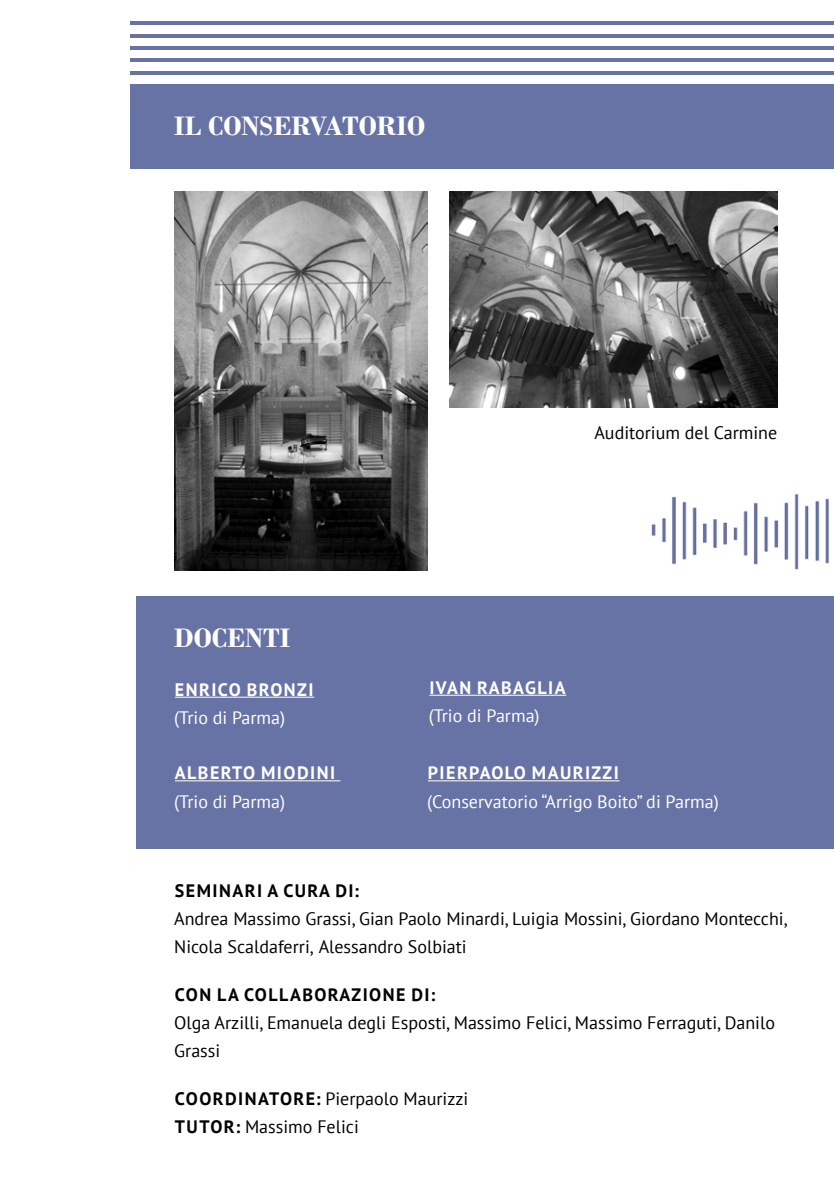
<style>
.page{position:relative;width:834px;height:1191px;background:#fff}
.page>*{position:absolute;margin:0;border:0;box-sizing:border-box;transform-origin:0 0}
.t1{font:700 28px "Bodoni";color:#fff}
.t2{font:18px/28px "PT Sans";color:#020203}
.t3{font:18px "PT Sans";color:#fff}
.t4{font:700 18px "PT Sans";letter-spacing:.08em;color:#fff}
.t5{font:700 18px "PT Sans";letter-spacing:.08em;color:#020203}
.s1{font-weight:700}
</style>
<div class="page">
<div style="left:136px;top:596px;width:697px;height:253px;background:#6873a5"></div>
<div style="left:130px;top:84px;width:703px;height:85px;background:#6873a5"></div>
<hr style="left:130px;top:71px;width:703px;height:3px;background:#6873a5">
<hr style="left:130px;top:59px;width:703px;height:3px;background:#6873a5">
<hr style="left:130px;top:47px;width:703px;height:3px;background:#6873a5">
<hr style="left:130px;top:34px;width:703px;height:3px;background:#6873a5">
<hr style="left:130px;top:22px;width:703px;height:3px;background:#6873a5">
<img style="left:174px;top:191px;width:253px;height:379px">
<img style="left:449px;top:191px;width:328px;height:216px">
<hr style="left:175px;top:696px;width:139px;height:1px;background:#fff">
<hr style="left:175px;top:780px;width:165px;height:1px;background:#fff">
<hr style="left:429px;top:695px;width:137px;height:1px;background:#fff">
<hr style="left:428px;top:780px;width:191px;height:1px;background:#fff">
<img style="left:651px;top:494px;width:178px;height:76px">
<h1 class="t1" style="left:174px;top:110px;width:252px">IL CONSERVATORIO</h1>
<h1 class="t1" style="left:174px;top:621px;width:118px">DOCENTI</h1>
<p class="t2" style="left:594px;top:418px;width:184px">Auditorium del Carmine</p>
<p class="t4" style="left:175px;top:677px;width:140px">ENRICO BRONZI</p>
<p class="t3" style="left:174px;top:706px;width:112px">(Trio di Parma)</p>
<p class="t4" style="left:175px;top:761px;width:162px">ALBERTO MIODINI</p>
<p class="t3" style="left:174px;top:789px;width:112px">(Trio di Parma)</p>
<p class="t4" style="left:429px;top:675px;width:138px">IVAN RABAGLIA</p>
<p class="t3" style="left:428px;top:704px;width:112px">(Trio di Parma)</p>
<p class="t4" style="left:428px;top:761px;width:192px">PIERPAOLO MAURIZZI</p>
<p class="t3" style="left:427px;top:789px;width:293px">(Conservatorio “Arrigo Boito” di Parma)</p>
<p class="t5" style="left:175px;top:878px;width:186px">SEMINARI A CURA DI:</p>
<p class="t2" style="left:174px;top:904px;width:615px">Andrea Massimo Grassi, Gian Paolo Minardi, Luigia Mossini, Giordano Montecchi,<br>Nicola Scaldaferri, Alessandro Solbiati</p>
<p class="t5" style="left:175px;top:982px;width:262px">CON LA COLLABORAZIONE DI:</p>
<p class="t2" style="left:174px;top:1008px;width:602px">Olga Arzilli, Emanuela degli Esposti, Massimo Felici, Massimo Ferraguti, Danilo<br>Grassi</p>
<p class="t2" style="left:175px;top:1084px;width:295px"><span class="s1">COORDINATORE:</span> Pierpaolo Maurizzi<br><span class="s1">TUTOR:</span> Massimo Felici</p>
</div>
